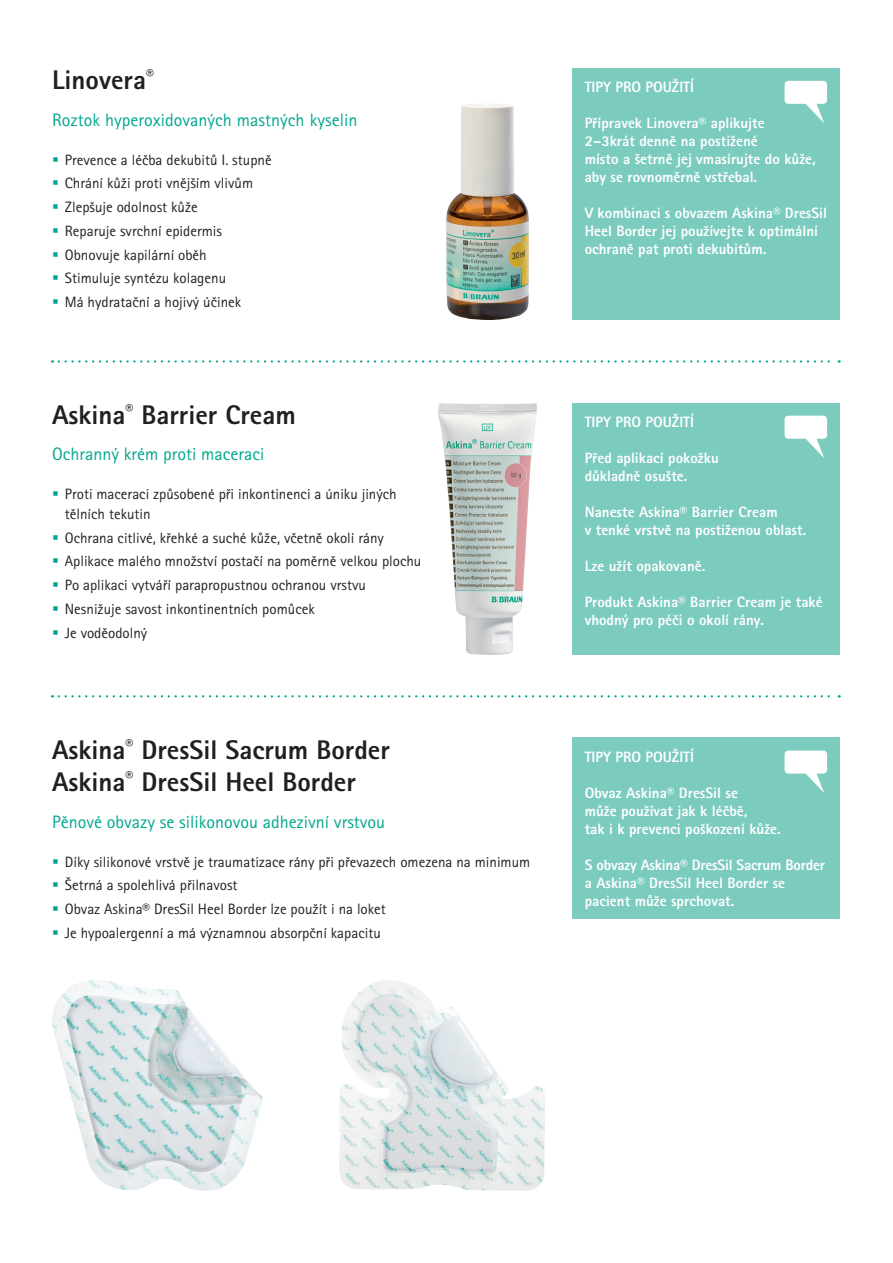
<style>
.page{position:relative;width:893px;height:1263px;background:#fff}
.page>*{position:absolute;margin:0;border:0;box-sizing:border-box;transform-origin:0 0}
.copy{font:27px "Rotis Sans Serif Extra Bold CE";color:#231f20}
.copy-2{font:18px "Rotis Sans Serif CE";color:#00a78e}
.Odrážky_zelené{font:15px/19.5px "Rotis Sans Serif CE";color:#231f20}
.t1{font:15px/18px "Rotis Sans Serif Extra Bold CE";color:#fff}
</style>
<div class="page">
<img style="left:446px;top:104px;width:83px;height:216px">
<img style="left:438px;top:403px;width:99px;height:252px">
<img style="left:52px;top:980px;width:211px;height:211px">
<img style="left:339px;top:980px;width:206px;height:211px">
<svg style="left:59px;top:360px;width:781px;height:3px"></svg>
<svg style="left:59px;top:695px;width:781px;height:2px"></svg>
<div style="left:572px;top:68px;width:268px;height:252px;background:#7bcbbf"></div>
<div style="left:784px;top:81px;width:43px;height:23px;background:#fff;border-radius:4px"></div>
<svg style="left:806px;top:103px;width:18px;height:20px"></svg>
<div style="left:572px;top:403px;width:268px;height:252px;background:#7bcbbf"></div>
<div style="left:784px;top:416px;width:43px;height:23px;background:#fff;border-radius:4px"></div>
<svg style="left:805px;top:438px;width:19px;height:20px"></svg>
<div style="left:572px;top:738px;width:268px;height:181px;background:#7bcbbf"></div>
<div style="left:784px;top:750px;width:43px;height:23px;background:#fff;border-radius:4px"></div>
<svg style="left:805px;top:773px;width:19px;height:20px"></svg>
<p class="copy" style="left:52px;top:63px;width:103px">Linovera<sup>®</sup></p>
<p class="copy-2" style="left:52px;top:109px;width:307px">Roztok hyperoxidovaných mastných kyselin</p>
<p class="Odrážky_zelené" style="left:65px;top:150px;width:208px">Prevence a léčba dekubitů I. stupně</p>
<p class="Odrážky_zelené" style="left:65px;top:174px;width:190px">Chrání kůži proti vnějším vlivům</p>
<p class="Odrážky_zelené" style="left:65px;top:197px;width:134px">Zlepšuje odolnost kůže</p>
<p class="Odrážky_zelené" style="left:65px;top:221px;width:159px">Reparuje svrchní epidermis</p>
<p class="Odrážky_zelené" style="left:65px;top:245px;width:143px">Obnovuje kapilární oběh</p>
<p class="Odrážky_zelené" style="left:65px;top:269px;width:163px">Stimuluje syntézu kolagenu</p>
<p class="Odrážky_zelené" style="left:65px;top:292px;width:178px">Má hydratační a hojivý účinek</p>
<p class="copy" style="left:52px;top:398px;width:245px">Askina<sup>®</sup> Barrier Cream</p>
<p class="copy-2" style="left:52px;top:444px;width:214px">Ochranný krém proti maceraci</p>
<p class="Odrážky_zelené" style="left:65px;top:485px;width:333px">Proti maceraci způsobené při inkontinenci a úniku jiných tělních tekutin</p>
<p class="Odrážky_zelené" style="left:65px;top:528px;width:321px">Ochrana citlivé, křehké a suché kůže, včetně okolí rány</p>
<p class="Odrážky_zelené" style="left:65px;top:552px;width:358px">Aplikace malého množství postačí na poměrně velkou plochu</p>
<p class="Odrážky_zelené" style="left:65px;top:575px;width:303px">Po aplikaci vytváří parapropustnou ochranou vrstvu</p>
<p class="Odrážky_zelené" style="left:65px;top:599px;width:251px">Nesnižuje savost inkontinentních pomůcek</p>
<p class="Odrážky_zelené" style="left:65px;top:623px;width:84px">Je voděodolný</p>
<p class="copy" style="left:52px;top:733px;width:339px">Askina<sup>®</sup> DresSil Sacrum Border</p>
<p class="copy" style="left:52px;top:765px;width:305px">Askina<sup>®</sup> DresSil Heel Border</p>
<p class="copy-2" style="left:52px;top:811px;width:335px">Pěnové obvazy se silikonovou adhezivní vrstvou</p>
<p class="Odrážky_zelené" style="left:65px;top:852px;width:467px">Díky silikonové vrstvě je traumatizace rány při převazech omezena na minimum</p>
<p class="Odrážky_zelené" style="left:65px;top:875px;width:174px">Šetrná a spolehlivá přilnavost</p>
<p class="Odrážky_zelené" style="left:65px;top:899px;width:323px">Obvaz Askina® DresSil Heel Border lze použít i na loket</p>
<p class="Odrážky_zelené" style="left:65px;top:923px;width:318px">Je hypoalergenní a má významnou absorpční kapacitu</p>
<p class="t1" style="left:585px;top:78px;width:111px">TIPY PRO POUŽITÍ</p>
<p class="t1" style="left:585px;top:114px;width:233px">Přípravek Linovera® aplikujte<br>2–3krát denně na postižené<br>místo a šetrně jej vmasírujte do kůže, aby se rovnoměrně vstřebal.</p>
<p class="t1" style="left:585px;top:204px;width:244px">V kombinaci s obvazem Askina® DresSil<br>Heel Border jej používejte k optimální ochraně pat proti dekubitům.</p>
<p class="t1" style="left:585px;top:413px;width:111px">TIPY PRO POUŽITÍ</p>
<p class="t1" style="left:585px;top:449px;width:136px">Před aplikací pokožku důkladně osušte.</p>
<p class="t1" style="left:585px;top:503px;width:223px">Naneste Askina® Barrier Cream<br>v tenké vrstvě na postiženou oblast.</p>
<p class="t1" style="left:585px;top:557px;width:122px">Lze užít opakovaně.</p>
<p class="t1" style="left:585px;top:593px;width:239px">Produkt Askina® Barrier Cream je také vhodný pro péči o okolí rány.</p>
<p class="t1" style="left:585px;top:748px;width:111px">TIPY PRO POUŽITÍ</p>
<p class="t1" style="left:585px;top:784px;width:198px">Obvaz Askina® DresSil se<br>může používat jak k léčbě,<br>tak i k prevenci poškození kůže.</p>
<p class="t1" style="left:585px;top:856px;width:242px">S obvazy Askina® DresSil Sacrum Border a Askina® DresSil Heel Border se pacient může sprchovat.</p>
</div>
